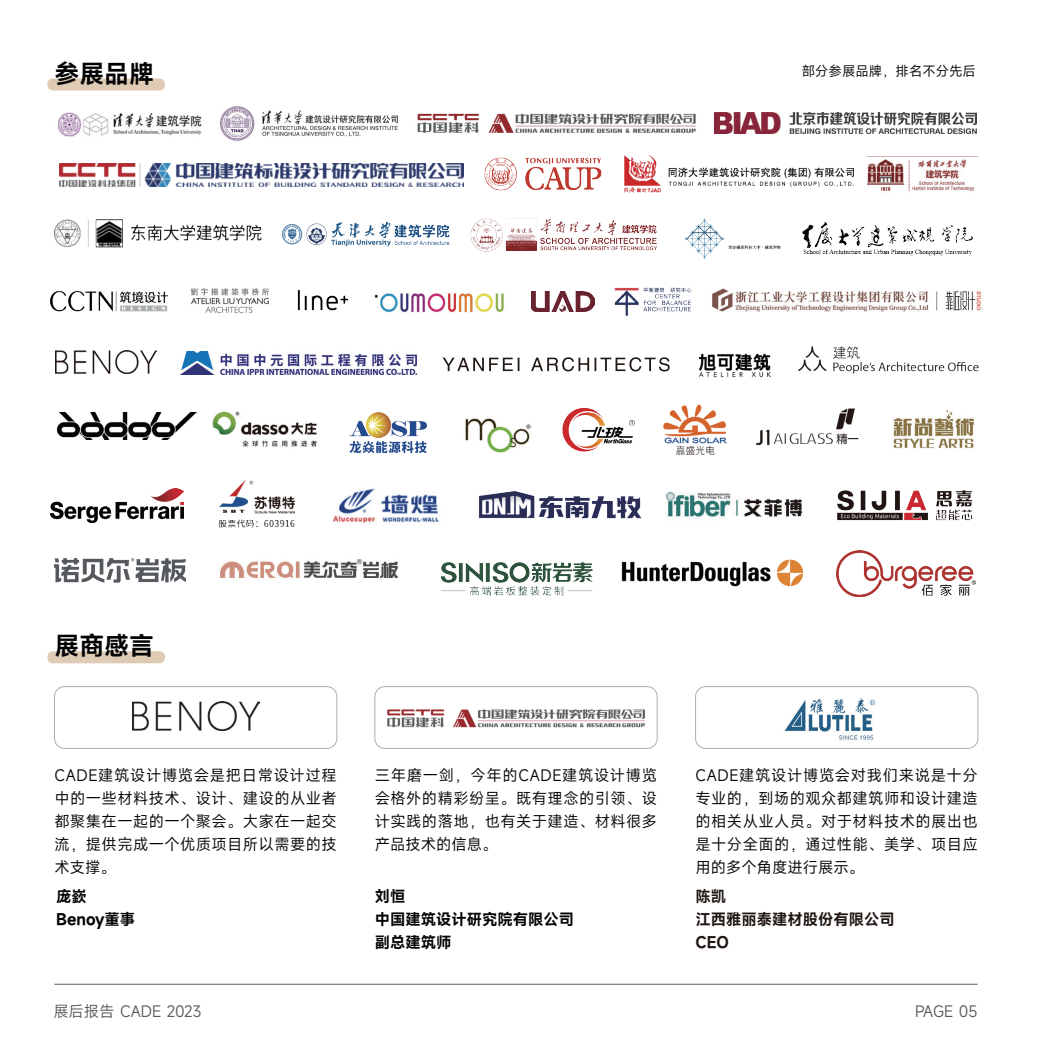
<style>
.page{position:relative;width:1042px;height:1042px;background:#fff}
.page>*{position:absolute;margin:0;border:0;box-sizing:border-box;transform-origin:0 0}
.t1{font:600 24.85px "Mi Sans";color:#030303}
.t2{font:15.4px/22.9px "Mi Sans";letter-spacing:.025em;color:#030303;text-align:justify}
.t3{font:600 15.4px/22.9px "Mi Sans";color:#030303}
.t4{font:600 15.4px/22.9px "Mi Sans";color:#211814}
.t5{font:15.4px "Mi Sans";color:#595a5c}
.t6{font:13.47px "Mi Sans";color:#030303}
</style>
<div class="page">
<div style="left:54px;top:686px;width:283px;height:63px;border:1px solid #acaeb1;border-radius:10px"></div>
<div style="left:374px;top:686px;width:283px;height:63px;border:1px solid #acaeb1;border-radius:10px"></div>
<div style="left:695px;top:686px;width:283px;height:63px;border:1px solid #acaeb1;border-radius:10px"></div>
<img style="left:132px;top:702px;width:127px;height:28px">
<img style="left:784px;top:698px;width:92px;height:42px">
<img style="left:387px;top:709px;width:258px;height:19px">
<img style="left:714px;top:113px;width:263px;height:21px">
<img style="left:220px;top:106px;width:178px;height:35px">
<img style="left:55px;top:351px;width:101px;height:22px">
<img style="left:624px;top:155px;width:229px;height:37px">
<img style="left:532px;top:291px;width:62px;height:21px">
<img style="left:297px;top:290px;width:52px;height:21px">
<img style="left:50px;top:291px;width:119px;height:21px">
<img style="left:614px;top:287px;width:78px;height:29px">
<img style="left:191px;top:288px;width:78px;height:25px">
<img style="left:374px;top:293px;width:130px;height:20px">
<img style="left:712px;top:288px;width:269px;height:24px">
<img style="left:59px;top:163px;width:405px;height:24px">
<img style="left:867px;top:159px;width:108px;height:32px">
<img style="left:484px;top:157px;width:118px;height:34px">
<img style="left:417px;top:113px;width:279px;height:20px">
<img style="left:798px;top:346px;width:180px;height:27px">
<img style="left:181px;top:351px;width:235px;height:24px">
<svg style="left:443px;top:358px;width:76px;height:13px"></svg>
<svg style="left:531px;top:357px;width:138px;height:14px"></svg>
<img style="left:56px;top:412px;width:140px;height:28px">
<img style="left:562px;top:407px;width:73px;height:45px">
<img style="left:51px;top:489px;width:133px;height:34px">
<img style="left:212px;top:411px;width:105px;height:36px">
<img style="left:440px;top:562px;width:153px;height:34px">
<img style="left:893px;top:409px;width:82px;height:40px">
<img style="left:54px;top:558px;width:132px;height:25px">
<img style="left:349px;top:412px;width:78px;height:42px">
<img style="left:220px;top:559px;width:178px;height:19px">
<img style="left:755px;top:408px;width:104px;height:38px">
<img style="left:837px;top:550px;width:138px;height:47px">
<img style="left:478px;top:491px;width:164px;height:28px">
<img style="left:663px;top:404px;width:64px;height:51px">
<img style="left:621px;top:559px;width:183px;height:28px">
<img style="left:58px;top:112px;width:144px;height:25px">
<img style="left:54px;top:220px;width:208px;height:28px">
<img style="left:282px;top:221px;width:168px;height:26px">
<img style="left:470px;top:219px;width:187px;height:32px">
<img style="left:684px;top:218px;width:97px;height:41px">
<img style="left:802px;top:221px;width:171px;height:34px">
<img style="left:465px;top:418px;width:66px;height:35px">
<img style="left:333px;top:488px;width:106px;height:35px">
<img style="left:219px;top:479px;width:76px;height:49px">
<img style="left:665px;top:492px;width:137px;height:27px">
<img style="left:837px;top:490px;width:136px;height:31px">
<img style="left:699px;top:353px;width:71px;height:25px">
<div style="left:47px;top:78px;width:118px;height:13px;background:#dfcbb4;border-radius:6px"></div>
<div style="left:47px;top:651px;width:118px;height:12px;background:#dfcbb4;border-radius:6px"></div>
<hr style="left:55px;top:984px;width:922px;height:1px;background:#595a5c">
<h1 class="t1" style="left:55px;top:57px;width:101px">参展品牌</h1>
<p class="t6" style="left:802px;top:61px;width:176px">部分参展品牌，排名不分先后</p>
<h1 class="t1" style="left:55px;top:629px;width:101px">展商感言</h1>
<p class="t2" style="left:55px;top:763px;width:284px">CADE建筑设计博览会是把日常设计过程中的一些材料技术、设计、建设的从业者都聚集在一起的一个聚会。大家在一起交流，提供完成一个优质项目所以需要的技术支撑。</p>
<p class="t2" style="left:375px;top:763px;width:284px">三年磨一剑，今年的CADE建筑设计博览会格外的精彩纷呈。既有理念的引领、设计实践的落地，也有关于建造、材料很多产品技术的信息。</p>
<p class="t2" style="left:695px;top:763px;width:284px">CADE建筑设计博览会对我们来说是十分专业的，到场的观众都建筑师和设计建造的相关从业人员。对于材料技术的展出也是十分全面的，通过性能、美学、项目应用的多个角度进行展示。</p>
<p class="t3" style="left:56px;top:884px;width:81px">庞嶔<br>Benoy董事</p>
<p class="t3" style="left:375px;top:884px;width:201px">刘恒<br>中国建筑设计研究院有限公司副总建筑师</p>
<p class="t4" style="left:695px;top:884px;width:201px">陈凯<br>江西雅丽泰建材股份有限公司<br>CEO</p>
<p class="t5" style="left:53px;top:1000px;width:150px">展后报告 CADE 2023</p>
<p class="t5" style="left:915px;top:1000px;width:64px">PAGE 05</p>
</div>
